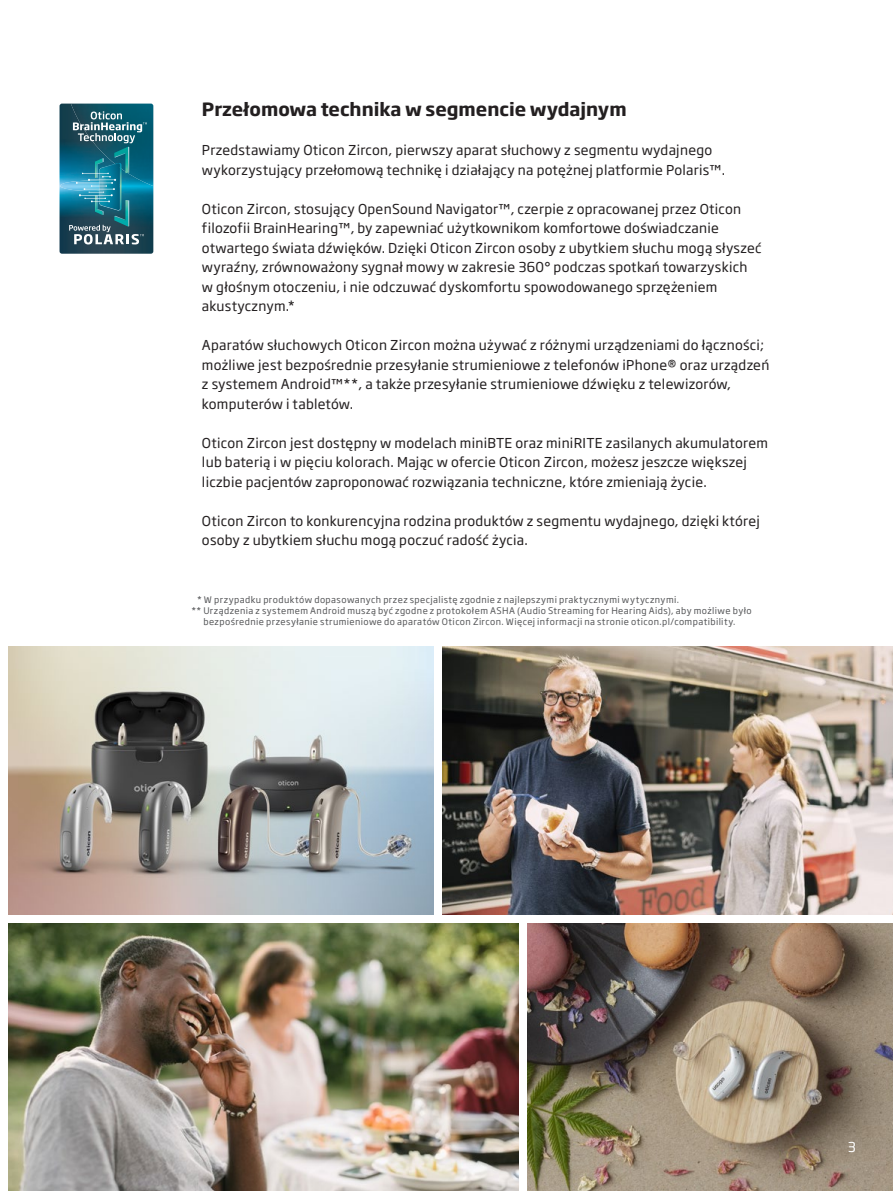
<style>
.page{position:relative;width:893px;height:1191px;background:#fff}
.page>*{position:absolute;margin:0;border:0;box-sizing:border-box;transform-origin:0 0}
.t1{font:700 18px "Soho Gothic Pro";color:#231f20}
.t2{font:13.5px/19.5px "Soho Gothic Pro";letter-spacing:.02em;color:#231f20}
.t3{font:13.5px "Soho Gothic Pro";color:#fff}
.t4{font:9px "Soho Gothic Pro";letter-spacing:.045em;color:#57585a}
</style>
<div class="page">
<img style="left:9px;top:646px;width:425px;height:268px">
<img style="left:527px;top:923px;width:366px;height:268px">
<img style="left:9px;top:923px;width:510px;height:268px">
<img style="left:442px;top:646px;width:451px;height:268px">
<img style="left:60px;top:104px;width:93px;height:150px">
<img style="left:60px;top:181px;width:9px;height:10px">
<img style="left:71px;top:104px;width:82px;height:82px">
<img style="left:69px;top:111px;width:78px;height:133px">
<h1 class="t1" style="left:202px;top:95px;width:426px">Przełomowa technika w segmencie wydajnym</h1>
<p class="t2" style="left:202px;top:140px;width:525px">Przedstawiamy Oticon Zircon, pierwszy aparat słuchowy z segmentu wydajnego wykorzystujący przełomową technikę i działający na potężnej platformie Polaris™.</p>
<p class="t2" style="left:202px;top:198px;width:561px">Oticon Zircon, stosujący OpenSound Navigator™, czerpie z opracowanej przez Oticon filozofii BrainHearing™, by zapewniać użytkownikom komfortowe doświadczanie otwartego świata dźwięków. Dzięki Oticon Zircon osoby z ubytkiem słuchu mogą słyszeć wyraźny, zrównoważony sygnał mowy w zakresie 360° podczas spotkań towarzyskich w głośnym otoczeniu, i nie odczuwać dyskomfortu spowodowanego sprzężeniem akustycznym.*</p>
<p class="t2" style="left:202px;top:335px;width:569px">Aparatów słuchowych Oticon Zircon można używać z różnymi urządzeniami do łączności; możliwe jest bezpośrednie przesyłanie strumieniowe z telefonów iPhone® oraz urządzeń z systemem Android™**, a także przesyłanie strumieniowe dźwięku z telewizorów, komputerów i tabletów.</p>
<p class="t2" style="left:202px;top:432px;width:567px">Oticon Zircon jest dostępny w modelach miniBTE oraz miniRITE zasilanych akumulatorem lub baterią i w pięciu kolorach. Mając w ofercie Oticon Zircon, możesz jeszcze większej liczbie pacjentów zaproponować rozwiązania techniczne, które zmieniają życie.</p>
<p class="t2" style="left:202px;top:510px;width:559px">Oticon Zircon to konkurencyjna rodzina produktów z segmentu wydajnego, dzięki której osoby z ubytkiem słuchu mogą poczuć radość życia.</p>
<p class="t4" style="left:197px;top:592px;width:483px">* W przypadku produktów dopasowanych przez specjalistę zgodnie z najlepszymi praktycznymi wytycznymi.</p>
<p class="t4" style="left:191px;top:604px;width:562px">** Urządzenia z systemem Android muszą być zgodne z protokołem ASHA (Audio Streaming for Hearing Aids), aby możliwe było</p>
<p class="t4" style="left:203px;top:615px;width:534px">bezpośrednie przesyłanie strumieniowe do aparatów Oticon Zircon. Więcej informacji na stronie oticon.pl/compatibility.</p>
<p class="t3" style="left:848px;top:1136px;width:10px">3</p>
</div>
